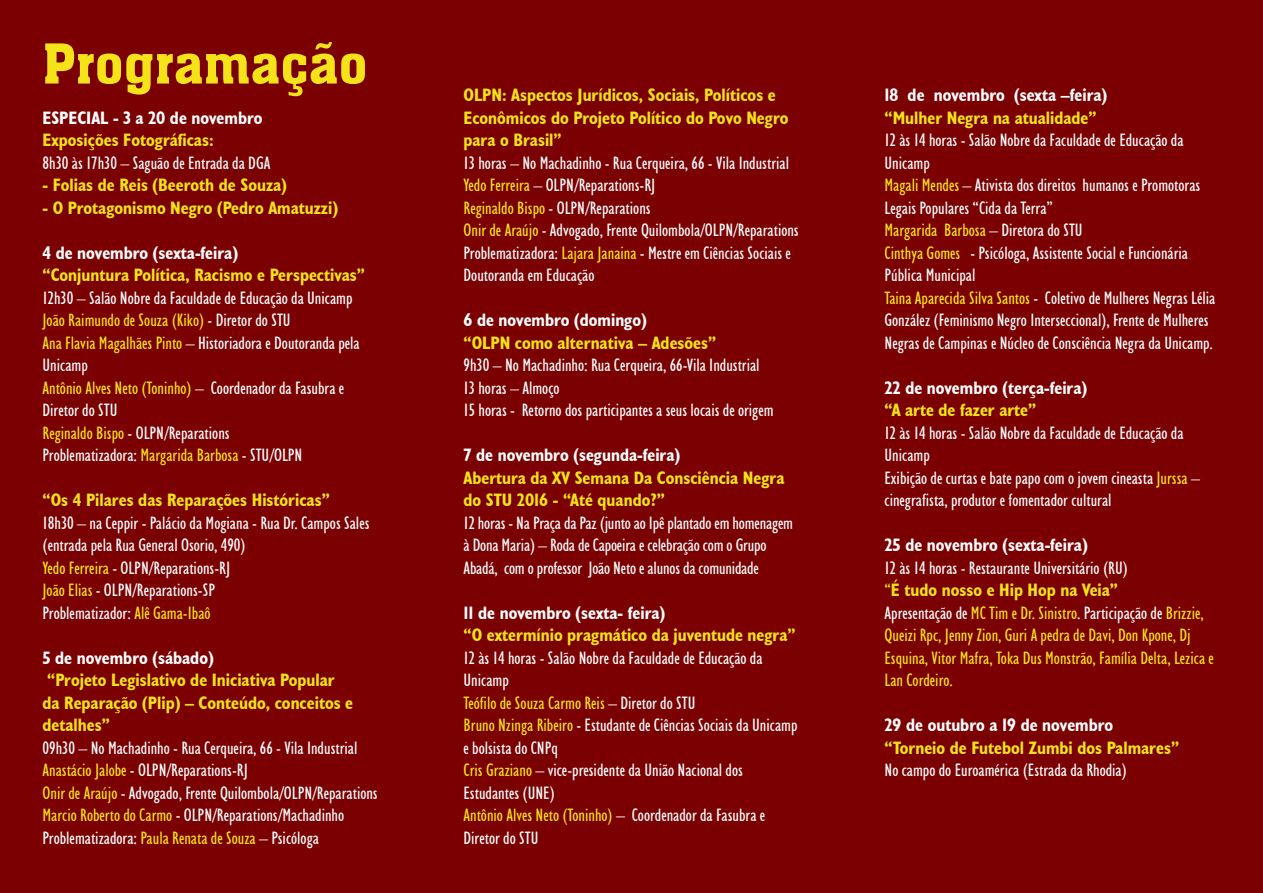
<style>
.page{position:relative;width:1263px;height:893px;background:#7b0002}
.page>*{position:absolute;margin:0;border:0;box-sizing:border-box;transform-origin:0 0}
.t1{font:54px "Aachen BT";color:#f5e319}
.t2{font:condensed 18px/22.5px "Humanist 521 BT";color:#fff}
.t3{font:700 condensed 18px/22.5px "Humanist 521 BT";color:#f5e319}
.t4{font:condensed 18px/22.5px "Humanist 521 BT";color:#f5e319}
.t5{font:700 condensed 18px "Humanist 521 BT";color:#fff}
.s1{color:#fff}
.s2{color:#f5e319}
.s3{font-weight:400}
</style>
<div class="page">
<p class="t1" style="left:43px;top:30px;width:327px">Programação</p>
<p class="t5" style="left:43px;top:106px;width:222px">ESPECIAL - 3 a 20 de novembro</p>
<p class="t3" style="left:43px;top:128px;width:173px">Exposições Fotográficas:</p>
<p class="t2" style="left:43px;top:151px;width:229px">8h30 às 17h30 – Saguão de Entrada da DGA</p>
<p class="t3" style="left:43px;top:173px;width:246px">- Folias de Reis (Beeroth de Souza)</p>
<p class="t3" style="left:43px;top:196px;width:297px">- O Protagonismo Negro (Pedro Amatuzzi)</p>
<p class="t5" style="left:43px;top:241px;width:197px">4 de novembro (sexta-feira)</p>
<p class="t3" style="left:43px;top:263px;width:324px">“Conjuntura Política, Racismo e Perspectivas”</p>
<p class="t2" style="left:43px;top:286px;width:311px">12h30 – Salão Nobre da Faculdade de Educação da Unicamp</p>
<p class="t4" style="left:43px;top:309px;width:250px">João Raimundo de Souza (Kiko) <span class="s1">- Diretor do STU</span></p>
<p class="t2" style="left:43px;top:331px;width:319px"><span class="s2">Ana Flavia Magalhães Pinto</span> – Historiadora e Doutoranda pela<br>Unicamp</p>
<p class="t2" style="left:43px;top:376px;width:303px"><span class="s2">Antônio Alves Neto (Toninho)</span> – Coordenador da Fasubra e<br>Diretor do STU</p>
<p class="t2" style="left:43px;top:421px;width:189px"><span class="s2">Reginaldo Bispo</span> - OLPN/Reparations</p>
<p class="t2" style="left:43px;top:444px;width:261px">Problematizadora: <span class="s2">Margarida Barbosa</span> - STU/OLPN</p>
<p class="t3" style="left:43px;top:488px;width:289px">“Os 4 Pilares das Reparações Históricas”</p>
<p class="t2" style="left:43px;top:511px;width:328px">18h30 – na Ceppir - Palácio da Mogiana - Rua Dr. Campos Sales (entrada pela Rua General Osorio, 490)</p>
<p class="t2" style="left:43px;top:556px;width:189px"><span class="s2">Yedo Ferreira</span> - OLPN/Reparations-RJ</p>
<p class="t2" style="left:43px;top:579px;width:174px"><span class="s2">João Elias</span> - OLPN/Reparations-SP</p>
<p class="t2" style="left:43px;top:601px;width:170px">Problematizador: <span class="s2">Alê Gama-Ibaô</span></p>
<p class="t5" style="left:43px;top:646px;width:173px">5 de novembro (sábado)</p>
<p class="t3" style="left:43px;top:668px;width:312px">“Projeto Legislativo de Iniciativa Popular<br>da Reparação (Plip) – Conteúdo, conceitos e detalhes”</p>
<p class="t2" style="left:43px;top:736px;width:316px">09h30 – No Machadinho - Rua Cerqueira, 66 - Vila Industrial</p>
<p class="t2" style="left:43px;top:759px;width:207px"><span class="s2">Anastácio Jalobe</span> - OLPN/Reparations-RJ</p>
<p class="t2" style="left:43px;top:781px;width:337px"><span class="s2">Onir de Araújo</span> - Advogado, Frente Quilombola/OLPN/Reparations</p>
<p class="t2" style="left:43px;top:804px;width:303px"><span class="s2">Marcio Roberto do Carmo</span> - OLPN/Reparations/Machadinho</p>
<p class="t2" style="left:43px;top:826px;width:278px">Problematizadora: <span class="s2">Paula Renata de Souza</span> – Psicóloga</p>
<p class="t3" style="left:463px;top:83px;width:326px">OLPN: Aspectos Jurídicos, Sociais, Políticos e<br>Econômicos do Projeto Político do Povo Negro para o Brasil”</p>
<p class="t2" style="left:463px;top:151px;width:327px">13 horas – No Machadinho - Rua Cerqueira, 66 - Vila Industrial</p>
<p class="t2" style="left:463px;top:174px;width:193px"><span class="s2">Yedo Ferreira</span> – OLPN/Reparations-RJ</p>
<p class="t2" style="left:463px;top:196px;width:189px"><span class="s2">Reginaldo Bispo</span> - OLPN/Reparations</p>
<p class="t2" style="left:463px;top:219px;width:337px"><span class="s2">Onir de Araújo</span> - Advogado, Frente Quilombola/OLPN/Reparations</p>
<p class="t2" style="left:463px;top:241px;width:329px">Problematizadora: <span class="s2">Lajara Janaina</span> - Mestre em Ciências Sociais e<br>Doutoranda em Educação</p>
<p class="t5" style="left:463px;top:309px;width:185px">6 de novembro (domingo)</p>
<p class="t3" style="left:463px;top:331px;width:254px">“OLPN como alternativa – Adesões”</p>
<p class="t2" style="left:463px;top:354px;width:298px">9h30 – No Machadinho: Rua Cerqueira, 66-Vila Industrial</p>
<p class="t2" style="left:463px;top:376px;width:98px">13 horas – Almoço</p>
<p class="t2" style="left:463px;top:399px;width:312px">15 horas - Retorno dos participantes a seus locais de origem</p>
<p class="t5" style="left:463px;top:444px;width:218px">7 de novembro (segunda-feira)</p>
<p class="t3" style="left:463px;top:466px;width:322px">Abertura da XV Semana Da Consciência Negra do STU 2016 - “Até quando?”</p>
<p class="t2" style="left:463px;top:511px;width:331px">12 horas - Na Praça da Paz (junto ao Ipê plantado em homenagem à Dona Maria) – Roda de Capoeira e celebração com o Grupo<br>Abadá, com o professor João Neto e alunos da comunidade</p>
<p class="t5" style="left:463px;top:601px;width:203px">11 de novembro (sexta- feira)</p>
<p class="t3" style="left:463px;top:623px;width:334px">“O extermínio pragmático da juventude negra”</p>
<p class="t2" style="left:463px;top:646px;width:301px">12 às 14 horas - Salão Nobre da Faculdade de Educação da<br>Unicamp</p>
<p class="t4" style="left:463px;top:691px;width:233px">Teófilo de Souza Carmo Reis <span class="s1">– Diretor do STU</span></p>
<p class="t2" style="left:463px;top:714px;width:335px"><span class="s2">Bruno Nzinga Ribeiro</span> - Estudante de Ciências Sociais da Unicamp e bolsista do CNPq</p>
<p class="t2" style="left:463px;top:759px;width:281px"><span class="s2">Cris Graziano</span> – vice-presidente da União Nacional dos<br>Estudantes (UNE)</p>
<p class="t2" style="left:463px;top:804px;width:303px"><span class="s2">Antônio Alves Neto (Toninho)</span> – Coordenador da Fasubra e<br>Diretor do STU</p>
<p class="t5" style="left:884px;top:84px;width:224px">18 de novembro (sexta –feira)</p>
<p class="t3" style="left:884px;top:106px;width:214px">“Mulher Negra na atualidade”</p>
<p class="t2" style="left:884px;top:129px;width:301px">12 às 14 horas - Salão Nobre da Faculdade de Educação da<br>Unicamp</p>
<p class="t2" style="left:884px;top:174px;width:317px"><span class="s2">Magali Mendes</span> – Ativista dos direitos humanos e Promotoras<br>Legais Populares “Cida da Terra”</p>
<p class="t4" style="left:884px;top:219px;width:200px">Margarida Barbosa <span class="s1">– Diretora do STU</span></p>
<p class="t2" style="left:884px;top:241px;width:305px"><span class="s2">Cinthya Gomes</span> - Psicóloga, Assistente Social e Funcionária<br>Pública Municipal</p>
<p class="t2" style="left:884px;top:286px;width:332px"><span class="s2">Taina Aparecida Silva Santos</span> - Coletivo de Mulheres Negras Lélia<br>González (Feminismo Negro Interseccional), Frente de Mulheres<br>Negras de Campinas e Núcleo de Consciência Negra da Unicamp.</p>
<p class="t5" style="left:884px;top:376px;width:204px">22 de novembro (terça-feira)</p>
<p class="t3" style="left:884px;top:398px;width:153px">“A arte de fazer arte”</p>
<p class="t2" style="left:884px;top:421px;width:301px">12 às 14 horas - Salão Nobre da Faculdade de Educação da<br>Unicamp</p>
<p class="t2" style="left:884px;top:466px;width:317px">Exibição de curtas e bate papo com o jovem cineasta <span class="s2">Jurssa</span> – cinegrafista, produtor e fomentador cultural</p>
<p class="t5" style="left:884px;top:534px;width:205px">25 de novembro (sexta-feira)</p>
<p class="t2" style="left:884px;top:556px;width:245px">12 às 14 horas - Restaurante Universitário (RU)</p>
<p class="t3" style="left:884px;top:578px;width:235px"><span class="s3">“</span>É tudo nosso e Hip Hop na Veia”</p>
<p class="t4" style="left:884px;top:601px;width:331px"><span class="s1">Apresentação de</span> MC Tim e Dr. Sinistro<span class="s1">. Participação de</span> Brizzie, Queizi Rpc, Jenny Zion, Guri A pedra de Davi, Don Kpone, Dj Esquina, Vitor Mafra, Toka Dus Monstrão, Família Delta, Lezica e Lan Cordeiro.</p>
<p class="t5" style="left:884px;top:714px;width:230px">29 de outubro a 19 de novembro</p>
<p class="t3" style="left:884px;top:736px;width:296px">“Torneio de Futebol Zumbi dos Palmares”</p>
<p class="t2" style="left:884px;top:759px;width:244px">No campo do Euroamérica (Estrada da Rhodia)</p>
</div>
